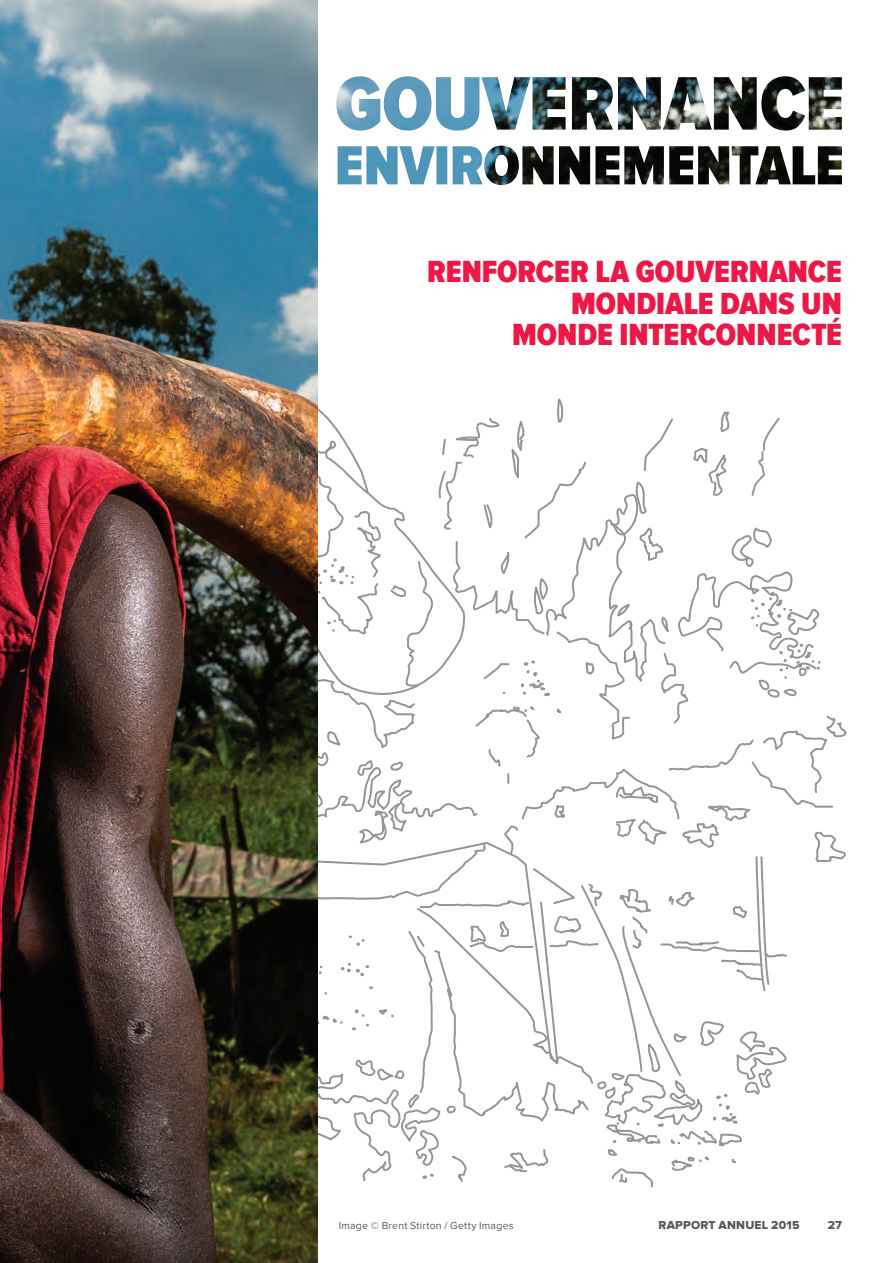
<style>
.page{position:relative;width:893px;height:1263px;background:#fff}
.page>*{position:absolute;margin:0;border:0;box-sizing:border-box;transform-origin:0 0}
.t1{font:900 31.5px/31.5px "Proxima Nova Cond";color:#ed1845;text-align:right}
.t2{font:12px "Proxima Nova Extrabld";letter-spacing:.015em;color:#57585a}
.t3{font:10.5px "Proxima Nova";letter-spacing:.02em;color:#57585a}
</style>
<div class="page">
<svg style="left:317px;top:392px;width:530px;height:804px"></svg>
<img style="left:0;top:0;width:317px;height:1263px">
<img style="left:336px;top:76px;width:506px;height:97px">
<p class="t1" style="left:427px;top:258px;width:416px">RENFORCER LA GOUVERNANCE<br>MONDIALE DANS UN<br>MONDE INTERCONNECTÉ</p>
<p class="t3" style="left:339px;top:1221px;width:176px">Image © Brent Stirton / Getty Images</p>
<p class="t2" style="left:658px;top:1219px;width:142px">RAPPORT ANNUEL 2015</p>
<p class="t2" style="left:828px;top:1219px;width:16px">27</p>
</div>
